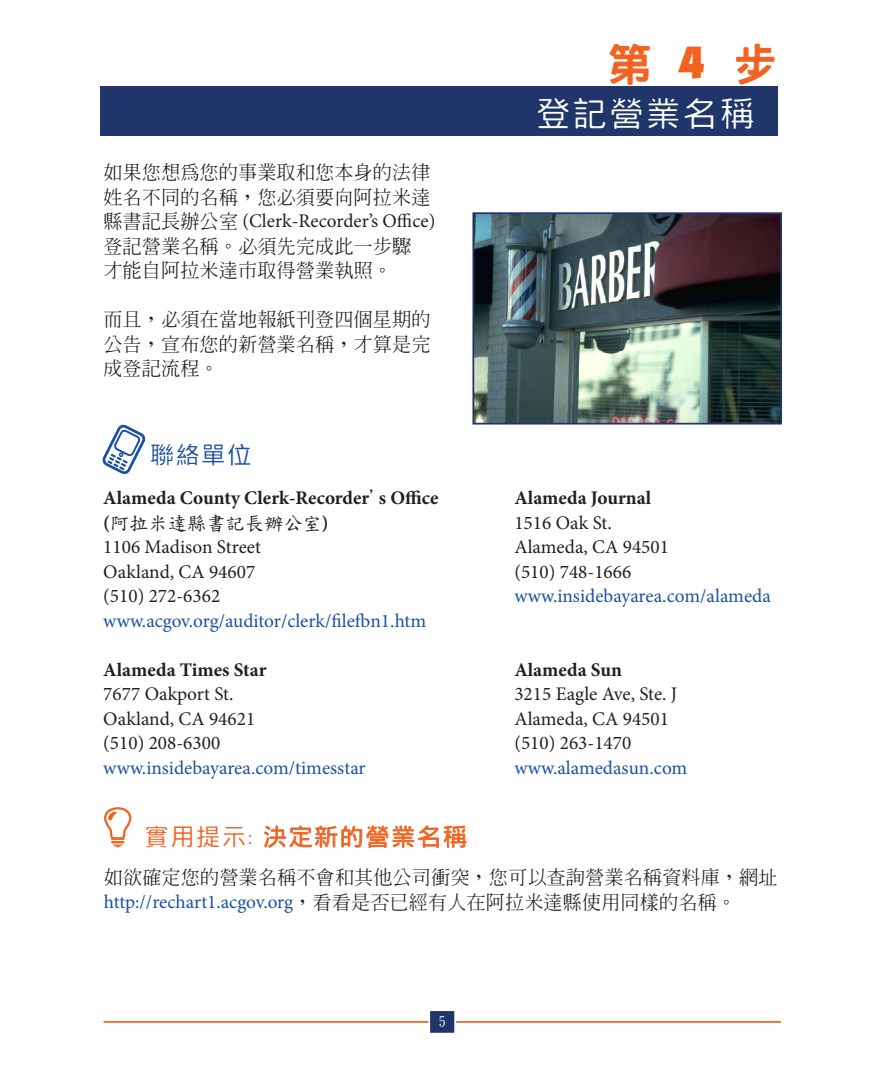
<style>
.page{position:relative;width:881px;height:1070px;background:#fff}
.page>*{position:absolute;margin:0;border:0;box-sizing:border-box;transform-origin:0 0}
.t1{font:800 45.5px "Han Wang Hei";color:#f26322}
.t2{font:300 35px "Han Wang Hei";letter-spacing:.05em;color:#fff}
.t3{font:300 24.5px "Han Wang Hei";letter-spacing:.05em;color:#f26322}
.t4{font:300 24.5px "Han Wang Hei";color:#1a51a3}
.t5{font:19.25px/24.5px "Minion Pro";color:#231f20}
.t6{font:19.25px "Minion Pro";color:#1a51a3}
.t7{font:500 19.25px/24.5px "Han Wang Ming";color:#231f20}
.t8{font:700 19.25px "Minion Pro";color:#231f20}
.t9{font:19.25px "DF Kai Shu SB Estd BF";color:#231f20}
.t10{font:14px "DF Kai Shu SB Estd BF";color:#fff}
.s1{font-family:"Kabel IT Cby BT";font-weight:900}
.s2{font-family:"Han Wang Ming";font-weight:500}
.s3{font-family:"DF Kai Shu SB Estd BF";font-weight:400}
.s4{font-family:"Minion Pro";font-weight:700}
.s5{font-family:"Kabel IT Cby BT";font-weight:400}
.s6{font-family:"Han Wang Ming";font-weight:500;color:#231f20}
</style>
<div class="page">
<hr style="left:104px;top:1021px;width:677px;height:1px;background:#f26322">
<div style="left:429px;top:1010px;width:26px;height:23px;background:#20366a"></div>
<div style="left:428px;top:1009px;width:28px;height:25px;border:2px solid #fff"></div>
<div style="left:100px;top:86px;width:678px;height:49px;background:#20366a"></div>
<svg style="left:102px;top:424px;width:44px;height:49px"></svg>
<svg style="left:104px;top:807px;width:28px;height:40px"></svg>
<img style="left:475px;top:215px;width:304px;height:206px">
<div style="left:472px;top:212px;width:310px;height:212px;border:2px solid #20366a"></div>
<h1 class="t1" style="left:606px;top:42px;width:173px">第 <span class="s1">4</span> 步</h1>
<p class="t7" style="left:103px;top:160px;width:329px">如果您想為您的事業取和您本身的法律姓名不同的名稱，您必須要向阿拉米達</p>
<p class="t5" style="left:103px;top:210px;width:333px"><span class="s2">縣書記長辦公室</span> (Clerk-Recorder’s Office)</p>
<p class="t7" style="left:103px;top:233px;width:309px">登記營業名稱。必須先完成此一步驟才能自阿拉米達市取得營業執照。</p>
<p class="t7" style="left:103px;top:307px;width:329px;text-align:justify">而且，必須在當地報紙刊登四個星期的公告，宣布您的新營業名稱，才算是完成登記流程。</p>
<p class="t4" style="left:150px;top:442px;width:103px">聯絡單位</p>
<p class="t8" style="left:103px;top:490px;width:337px">Alameda County Clerk-Recorder<span class="s3">＇</span>s Office</p>
<p class="t9" style="left:103px;top:513px;width:227px"><span class="s4">(</span>阿拉米達縣書記長辦公室<span class="s4">)</span></p>
<p class="t5" style="left:103px;top:536px;width:159px">1106 Madison Street<br>Oakland, CA 94607 (510) 272-6362</p>
<p class="t6" style="left:103px;top:613px;width:324px">www.acgov.org/auditor/clerk/filefbn1.htm</p>
<p class="t8" style="left:103px;top:662px;width:165px">Alameda Times Star</p>
<p class="t5" style="left:103px;top:683px;width:153px">7677 Oakport St.<br>Oakland, CA 94621 (510) 208-6300</p>
<p class="t6" style="left:103px;top:760px;width:264px">www.insidebayarea.com/timesstar</p>
<h2 class="t2" style="left:535px;top:96px;width:220px">登記營業名稱</h2>
<p class="t8" style="left:514px;top:490px;width:138px">Alameda Journal</p>
<p class="t5" style="left:514px;top:512px;width:156px">1516 Oak St.<br>Alameda, CA 94501 (510) 748-1666</p>
<p class="t6" style="left:514px;top:588px;width:258px">www.insidebayarea.com/alameda</p>
<p class="t8" style="left:514px;top:662px;width:109px">Alameda Sun</p>
<p class="t5" style="left:514px;top:683px;width:164px">3215 Eagle Ave, Ste. J<br>Alameda, CA 94501 (510) 263-1470</p>
<p class="t6" style="left:514px;top:760px;width:174px">www.alamedasun.com</p>
<p class="t3" style="left:144px;top:824px;width:324px">實用提示<span class="s5">:</span> 決定新的營業名稱</p>
<p class="t7" style="left:104px;top:865px;width:675px">如欲確定您的營業名稱不會和其他公司衝突，您可以查詢營業名稱資料庫，網址</p>
<p class="t6" style="left:104px;top:894px;width:634px">http://rechart1.acgov.org<span class="s6">，看看是否已經有人在阿拉米達縣使用同樣的名稱。</span></p>
<p class="t10" style="left:439px;top:1014px;width:8px">5</p>
</div>
